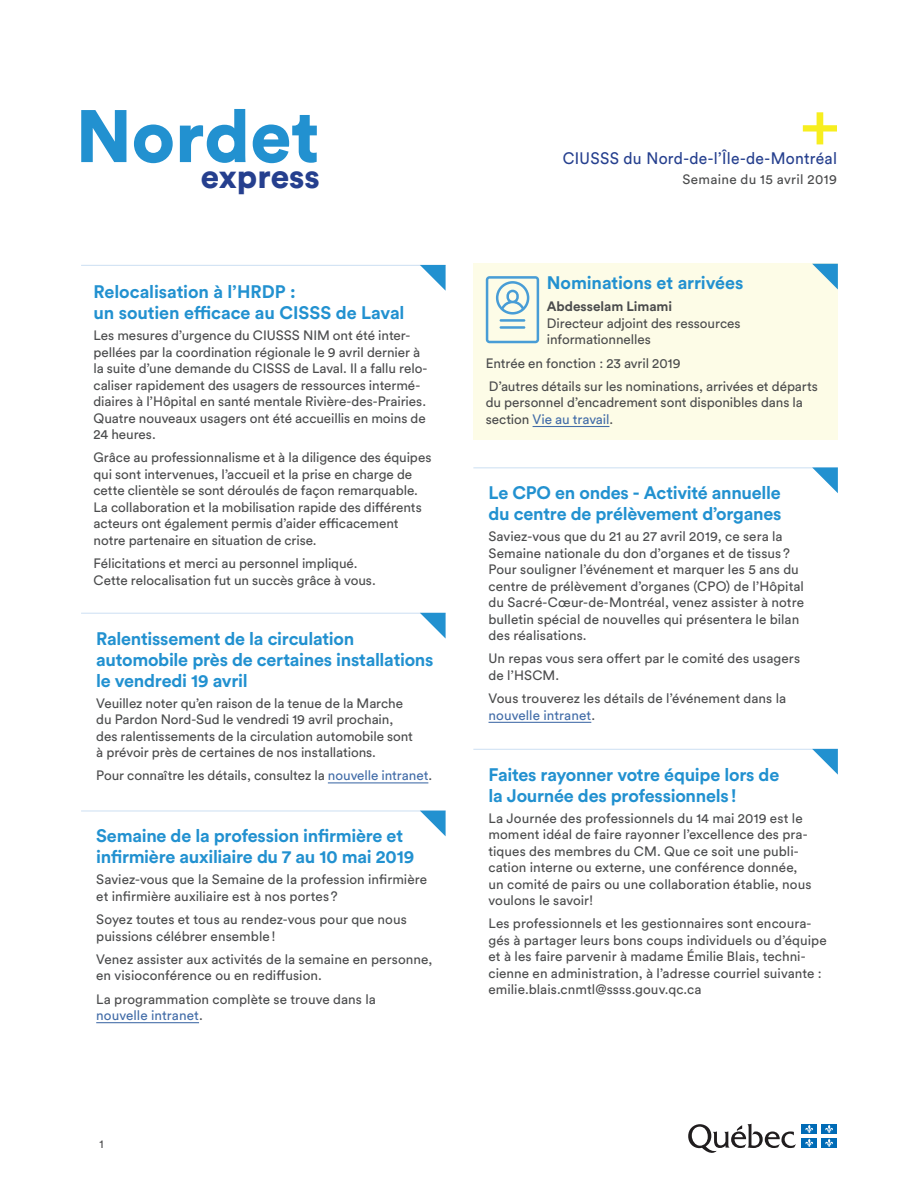
<style>
.page{position:relative;width:918px;height:1188px;background:#fff}
.page>*{position:absolute;margin:0;border:0;box-sizing:border-box;transform-origin:0 0}
.t1{font:900 73.35px "Circular Std";color:#2291d0}
.t2{font:900 32.85px "Circular Std";color:#253f8e}
.t3{font:700 18px/21px "Circular Std";letter-spacing:-.015em;color:#2291d0}
.t4{font:16.5px "Circular Std";letter-spacing:.015em;color:#253f8e;scale:.95 1}
.t5{font:13.5px/16.5px "Circular Std";color:#4b4c4d}
.t6{font:13.5px "Circular Std";letter-spacing:.025em;color:#4b4c4d}
.t7{font:700 13.5px "Circular Std";letter-spacing:-.005em;color:#4b4c4d}
.t8{font:11.55px "Circular Std";color:#4b4c4d}
.s1{font-size:33.15px}
.s2{color:#436da8}
</style>
<div class="page">
<svg style="left:803px;top:112px;width:34px;height:32px"></svg>
<svg style="left:688px;top:1124px;width:108px;height:29px"></svg>
<div style="left:802px;top:1124px;width:15px;height:10px;background:#006bb6"></div>
<svg style="left:805px;top:1125px;width:8px;height:8px"></svg>
<div style="left:821px;top:1124px;width:16px;height:10px;background:#006bb6"></div>
<svg style="left:825px;top:1125px;width:8px;height:8px"></svg>
<div style="left:802px;top:1138px;width:15px;height:10px;background:#006bb6"></div>
<svg style="left:805px;top:1139px;width:8px;height:8px"></svg>
<div style="left:821px;top:1138px;width:16px;height:10px;background:#006bb6"></div>
<svg style="left:825px;top:1139px;width:8px;height:8px"></svg>
<hr style="left:81px;top:265px;width:365px;height:1px;background:#97bee5">
<svg style="left:420px;top:265px;width:26px;height:26px"></svg>
<hr style="left:473px;top:467px;width:365px;height:1px;background:#97bee5">
<svg style="left:812px;top:467px;width:26px;height:26px"></svg>
<hr style="left:489px;top:722px;width:102px;height:1px;background:#436da8">
<hr style="left:81px;top:811px;width:365px;height:1px;background:#97bee5">
<svg style="left:420px;top:811px;width:26px;height:25px"></svg>
<hr style="left:96px;top:1022px;width:103px;height:1px;background:#436da8">
<div style="left:473px;top:264px;width:365px;height:176px;background:#fdfce7"></div>
<hr style="left:533px;top:426px;width:76px;height:1px;background:#436da8">
<svg style="left:486px;top:276px;width:53px;height:67px"></svg>
<hr style="left:500px;top:326px;width:25px;height:3px;background:#489dd6">
<hr style="left:500px;top:319px;width:25px;height:3px;background:#489dd6">
<svg style="left:812px;top:264px;width:26px;height:25px"></svg>
<hr style="left:81px;top:613px;width:365px;height:1px;background:#97bee5">
<svg style="left:420px;top:613px;width:26px;height:26px"></svg>
<hr style="left:328px;top:782px;width:100px;height:1px;background:#436da8">
<hr style="left:473px;top:749px;width:365px;height:1px;background:#97bee5">
<svg style="left:812px;top:749px;width:26px;height:26px"></svg>
<h1 class="t1" style="left:76px;top:87px;width:245px">Nordet</h1>
<h2 class="t2" style="left:201px;top:154px;width:120px">exp<span class="s1">re</span>ss</h2>
<p class="t6" style="left:682px;top:171px;width:156px">Semaine du 15 avril 2019</p>
<p class="t4" style="left:563px;top:148px;width:290px">CIUSSS du Nord-de-l’Île-de-Montréal</p>
<h3 class="t3" style="left:547px;top:272px;width:198px">Nominations et arrivées</h3>
<p class="t7" style="left:547px;top:298px;width:127px">Abdesselam Limami</p>
<p class="t5" style="left:547px;top:315px;width:195px">Directeur adjoint des ressources informationnelles</p>
<p class="t5" style="left:486px;top:351px;width:334px;line-height:23.2px">Entrée en fonction : 23 avril 2019<br>D’autres détails sur les nominations, arrivées et départs</p>
<p class="t5" style="left:486px;top:394px;width:319px">du personnel d’encadrement sont disponibles dans la section <span class="s2">Vie au travail</span>.</p>
<h3 class="t3" style="left:94px;top:281px;width:313px">Relocalisation à l’HRDP :<br>un soutien efficace au CISSS de Laval</h3>
<p class="t5" style="left:94px;top:327px;width:336px">Les mesures d’urgence du CIUSSS NIM ont été inter&shy;pellées par la coordination régionale le 9 avril dernier à la suite d’une demande du CISSS de Laval. Il a fallu relo&shy;caliser rapidement des usagers de ressources intermé&shy;diaires à l’Hôpital en santé mentale Rivière-des-Prairies.<br>Quatre nouveaux usagers ont été accueillis en moins de 24 heures.</p>
<p class="t5" style="left:94px;top:449px;width:339px">Grâce au professionnalisme et à la diligence des équipes qui sont intervenues, l’accueil et la prise en charge de cette clientèle se sont déroulés de façon remarquable.<br>La collaboration et la mobilisation rapide des différents acteurs ont également permis d’aider efficacement notre partenaire en situation de crise.</p>
<p class="t5" style="left:94px;top:555px;width:284px">Félicitations et merci au personnel impliqué.<br>Cette relocalisation fut un succès grâce à vous.</p>
<h3 class="t3" style="left:489px;top:482px;width:295px">Le CPO en ondes - Activité annuelle du centre de prélèvement d’organes</h3>
<p class="t5" style="left:489px;top:528px;width:317px">Saviez-vous que du 21 au 27 avril 2019, ce sera la Semaine nationale du don d’organes et de tissus?<br>Pour souligner l’événement et marquer les 5 ans du centre de prélèvement d’organes (CPO) de l’Hôpital du Sacré-Cœur-de-Montréal, venez assister à notre bulletin spécial de nouvelles qui présentera le bilan des réalisations.</p>
<p class="t5" style="left:489px;top:650px;width:313px">Un repas vous sera offert par le comité des usagers de l’HSCM.</p>
<p class="t5" style="left:489px;top:690px;width:299px">Vous trouverez les détails de l’événement dans la <span class="s2">nouvelle intranet</span>.</p>
<h3 class="t3" style="left:96px;top:627px;width:339px">Ralentissement de la circulation automobile près de certaines installations le vendredi 19 avril</h3>
<p class="t5" style="left:96px;top:694px;width:318px">Veuillez noter qu’en raison de la tenue de la Marche du Pardon Nord-Sud le vendredi 19 avril prochain, des ralentissements de la circulation automobile sont à prévoir près de certaines de nos installations.</p>
<p class="t5" style="left:96px;top:767px;width:337px">Pour connaître les détails, consultez la <span class="s2">nouvelle intranet</span>.</p>
<h3 class="t3" style="left:489px;top:763px;width:292px">Faites rayonner votre équipe lors de la Journée des professionnels!</h3>
<p class="t5" style="left:489px;top:809px;width:325px">La Journée des professionnels du 14 mai 2019 est le moment idéal de faire rayonner l’excellence des pra&shy;tiques des membres du CM. Que ce soit une publi&shy;cation interne ou externe, une conférence donnée, un comité de pairs ou une collaboration établie, nous voulons le savoir!</p>
<p class="t5" style="left:489px;top:915px;width:340px">Les professionnels et les gestionnaires sont encoura&shy;gés à partager leurs bons coups individuels ou d’équipe et à les faire parvenir à madame Émilie Blais, techni&shy;cienne en administration, à l’adresse courriel suivante : emilie.blais.cnmtl@ssss.gouv.qc.ca</p>
<h3 class="t3" style="left:96px;top:825px;width:320px">Semaine de la profession infirmière et infirmière auxiliaire du 7 au 10 mai 2019</h3>
<p class="t5" style="left:96px;top:871px;width:332px">Saviez-vous que la Semaine de la profession infirmière et infirmière auxiliaire est à nos portes?</p>
<p class="t5" style="left:96px;top:911px;width:312px">Soyez toutes et tous au rendez-vous pour que nous puissions célébrer ensemble!</p>
<p class="t5" style="left:96px;top:951px;width:338px">Venez assister aux activités de la semaine en personne, en visioconférence ou en rediffusion.</p>
<p class="t5" style="left:96px;top:990px;width:281px">La programmation complète se trouve dans la <span class="s2">nouvelle intranet</span>.</p>
<p class="t8" style="left:100px;top:1137px;width:6px">1</p>
</div>
